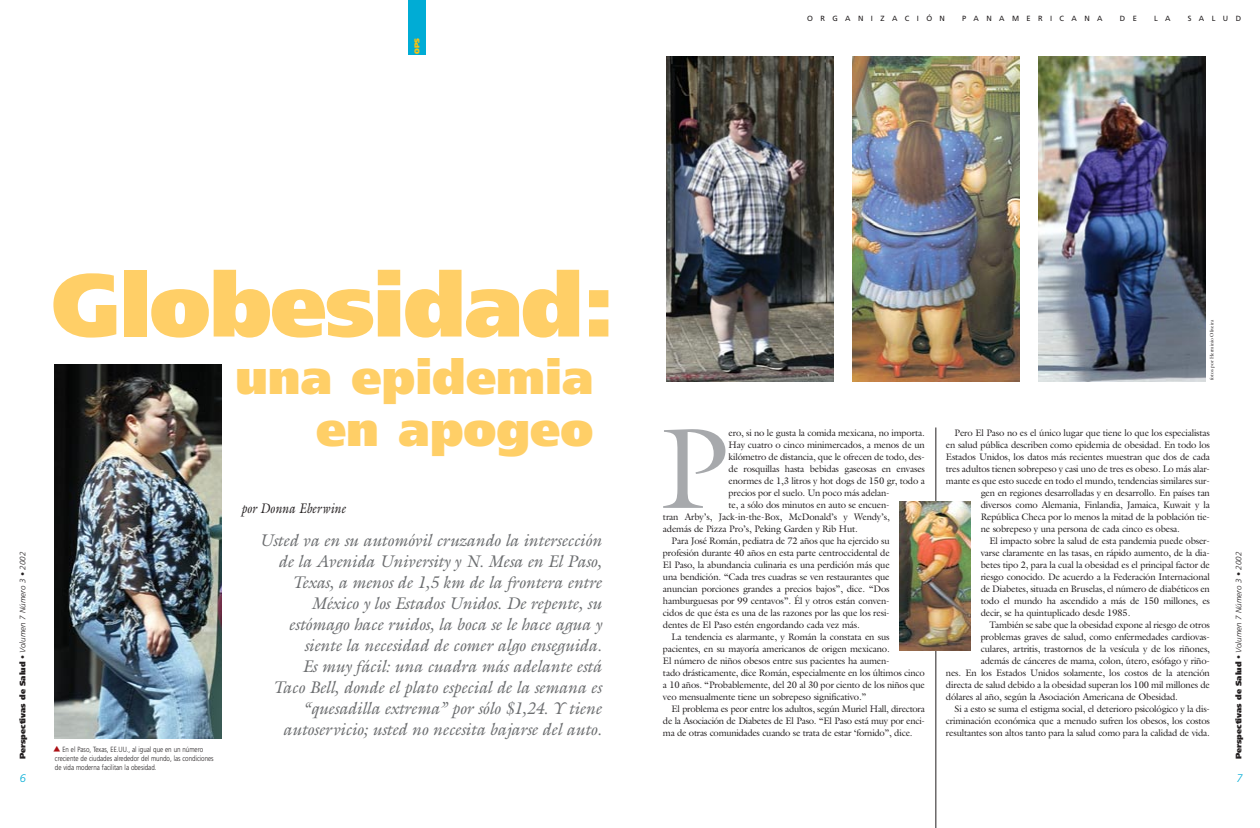
<style>
.page{position:relative;width:1260px;height:828px;background:#fff}
.page>*{position:absolute;margin:0;border:0;box-sizing:border-box;transform-origin:0 0}
.t1{font:115.4px "Galliard";color:#a7a9ac}
.t2{font:900 89px "Frutiger";letter-spacing:-.015em;color:#ffcf67}
.t3{font:900 48px/52px "Frutiger";color:#ffcf67;text-align:right}
.t4{font:italic 17px/21px "Galliard";letter-spacing:-.015em;color:#6c6e70;text-align:right}
.t5{font:italic 14px "Galliard";color:#231f20;scale:.86 1}
.t6{font:italic 300 11px "Frutiger";color:#00acd5}
.t7{font:9.5px "Galliard";letter-spacing:-.02em;color:#231f20}
.t8{font:italic 300 8px "Frutiger";color:#231f20}
.t9{font:300 7.5px/9px "Frutiger";color:#231f20;scale:.83 1}
.t10{font:7.5px "Frutiger";letter-spacing:.99em;color:#231f20}
.t11{font:900 7px "Frutiger";color:#ffc20d}
.t12{font:5px "Galliard";color:#231f20}
.s1{font-weight:900;font-style:normal}
.s2{font-style:normal}
</style>
<div class="page">
<hr style="left:936px;top:427px;width:1px;height:401px;background:#231f20">
<img style="left:54px;top:365px;width:168px;height:373px">
<div style="left:408px;top:0;width:18px;height:55px;background:#00acd5"></div>
<img style="left:666px;top:57px;width:168px;height:325px">
<img style="left:852px;top:57px;width:168px;height:325px">
<img style="left:1038px;top:57px;width:168px;height:325px">
<img style="left:900px;top:502px;width:71px;height:148px">
<p class="t11" style="left:414px;top:54px;width:18px;rotate:-90deg">OPS</p>
<p class="t10" style="left:807px;top:15px;width:139px">ORGANIZACIÓN</p>
<p class="t10" style="left:962px;top:15px;width:142px">PANAMERICANA</p>
<p class="t10" style="left:1120px;top:15px;width:19px">D E</p>
<p class="t10" style="left:1154px;top:15px;width:18px">L A</p>
<p class="t10" style="left:1188px;top:15px;width:55px">SALUD</p>
<p class="t8" style="left:19px;top:759px;width:209px;rotate:-90deg"><span class="s1">Perspectivas de Salud</span> <span class="s2">•</span> Volumen 7 Número 3 • 2002</p>
<p class="t6" style="left:20px;top:774px;width:8px">6</p>
<h2 class="t2" style="left:52px;top:270px;width:565px">Globesidad:</h2>
<h3 class="t3" style="left:235px;top:355px;width:360px">una epidemia en apogeo</h3>
<h3 class="t5" style="left:241px;top:503px;width:123px">por Donna Eberwine</h3>
<p class="t9" style="left:55px;top:746px;width:193px;text-indent:8px">En el Paso, Texas, EE.UU., al igual que en un número creciente de ciudades alrededor del mundo, las condiciones de vida moderna facilitan la obesidad.</p>
<p class="t4" style="left:259px;top:532px;width:344px">Usted va en su automóvil cruzando la intersección de la Avenida University y N. Mesa en El Paso, Texas, a menos de 1,5 km de la frontera entre México y los Estados Unidos. De repente, su estómago hace ruidos, la boca se le hace agua y siente la necesidad de comer algo enseguida.<br>Es muy fácil: una cuadra más adelante está<br>Taco Bell, donde el plato especial de la semana es “quesadilla extrema” por sólo $1,24. Y tiene autoservicio; usted no necesita bajarse del auto.</p>
<h1 class="t1" style="left:660px;top:425px;width:71px">P</h1>
<p class="t7" style="left:729px;top:429px;width:198px">ero, si no le gusta la comida mexicana, no importa.</p>
<p class="t7" style="left:729px;top:441px;width:198px">Hay cuatro o cinco minimercados, a menos de un</p>
<p class="t7" style="left:729px;top:453px;width:198px">kilómetro de distancia, que le ofrecen de todo, des-</p>
<p class="t7" style="left:729px;top:465px;width:198px">de rosquillas hasta bebidas gaseosas en envases</p>
<p class="t7" style="left:729px;top:477px;width:198px">enormes de 1,3 litros y hot dogs de 150 gr, todo a</p>
<p class="t7" style="left:729px;top:489px;width:163px">precios por el suelo. Un poco más adelan-</p>
<p class="t7" style="left:729px;top:501px;width:163px">te, a sólo dos minutos en auto se encuen-</p>
<p class="t7" style="left:663px;top:513px;width:228px">tran Arby’s, Jack-in-the-Box, McDonald’s y Wendy’s,</p>
<p class="t7" style="left:663px;top:525px;width:196px">además de Pizza Pro’s, Peking Garden y Rib Hut.</p>
<p class="t7" style="left:672px;top:537px;width:220px">Para José Román, pediatra de 72 años que ha ejercido su</p>
<p class="t7" style="left:663px;top:549px;width:228px">profesión durante 40 años en esta parte centroccidental de</p>
<p class="t7" style="left:663px;top:561px;width:228px">El Paso, la abundancia culinaria es una perdición más que</p>
<p class="t7" style="left:663px;top:573px;width:228px">una bendición. “Cada tres cuadras se ven restaurantes que</p>
<p class="t7" style="left:663px;top:585px;width:228px">anuncian porciones grandes a precios bajos”, dice. “Dos</p>
<p class="t7" style="left:663px;top:597px;width:228px">hamburguesas por 99 centavos”. Él y otros están conven-</p>
<p class="t7" style="left:663px;top:609px;width:228px">cidos de que ésta es una de las razones por las que los resi-</p>
<p class="t7" style="left:663px;top:621px;width:198px">dentes de El Paso estén engordando cada vez más.</p>
<p class="t7" style="left:672px;top:633px;width:220px">La tendencia es alarmante, y Román la constata en sus</p>
<p class="t7" style="left:663px;top:645px;width:228px">pacientes, en su mayoría americanos de origen mexicano.</p>
<p class="t7" style="left:663px;top:657px;width:228px">El número de niños obesos entre sus pacientes ha aumen-</p>
<p class="t7" style="left:663px;top:669px;width:263px">tado drásticamente, dice Román, especialmente en los últimos cinco</p>
<p class="t7" style="left:663px;top:681px;width:263px">a 10 años. “Probablemente, del 20 al 30 por ciento de los niños que</p>
<p class="t7" style="left:663px;top:693px;width:205px">veo mensualmente tiene un sobrepeso significativo.”</p>
<p class="t7" style="left:672px;top:705px;width:255px">El problema es peor entre los adultos, según Muriel Hall, directora</p>
<p class="t7" style="left:663px;top:717px;width:263px">de la Asociación de Diabetes de El Paso. “El Paso está muy por enci-</p>
<p class="t7" style="left:663px;top:729px;width:251px">ma de otras comunidades cuando se trata de estar ‘fornido”, dice.</p>
<p class="t12" style="left:1210px;top:380px;width:62px;rotate:-90deg">fotos por Herminio Oliveira</p>
<p class="t7" style="left:955px;top:429px;width:257px">Pero El Paso no es el único lugar que tiene lo que los especialistas</p>
<p class="t7" style="left:946px;top:441px;width:266px">en salud pública describen como epidemia de obesidad. En todo los</p>
<p class="t7" style="left:946px;top:453px;width:266px">Estados Unidos, los datos más recientes muestran que dos de cada</p>
<p class="t7" style="left:946px;top:465px;width:266px">tres adultos tienen sobrepeso y casi uno de tres es obeso. Lo más alar-</p>
<p class="t7" style="left:946px;top:477px;width:266px">mante es que esto sucede en todo el mundo, tendencias similares sur-</p>
<p class="t7" style="left:981px;top:489px;width:231px">gen en regiones desarrolladas y en desarrollo. En países tan</p>
<p class="t7" style="left:981px;top:501px;width:231px">diversos como Alemania, Finlandia, Jamaica, Kuwait y la</p>
<p class="t7" style="left:981px;top:513px;width:231px">República Checa por lo menos la mitad de la población tie-</p>
<p class="t7" style="left:981px;top:525px;width:201px">ne sobrepeso y una persona de cada cinco es obesa.</p>
<p class="t7" style="left:989px;top:537px;width:222px">El impacto sobre la salud de esta pandemia puede obser-</p>
<p class="t7" style="left:981px;top:549px;width:231px">varse claramente en las tasas, en rápido aumento, de la dia-</p>
<p class="t7" style="left:981px;top:561px;width:231px">betes tipo 2, para la cual la obesidad es el principal factor de</p>
<p class="t7" style="left:981px;top:573px;width:231px">riesgo conocido. De acuerdo a la Federación Internacional</p>
<p class="t7" style="left:981px;top:585px;width:231px">de Diabetes, situada en Bruselas, el número de diabéticos en</p>
<p class="t7" style="left:981px;top:597px;width:231px">todo el mundo ha ascendido a más de 150 millones, es</p>
<p class="t7" style="left:981px;top:609px;width:151px">decir, se ha quintuplicado desde 1985.</p>
<p class="t7" style="left:989px;top:621px;width:222px">También se sabe que la obesidad expone al riesgo de otros</p>
<p class="t7" style="left:981px;top:633px;width:231px">problemas graves de salud, como enfermedades cardiovas-</p>
<p class="t7" style="left:981px;top:645px;width:231px">culares, artritis, trastornos de la vesícula y de los riñones,</p>
<p class="t7" style="left:981px;top:657px;width:231px">además de cánceres de mama, colon, útero, esófago y riño-</p>
<p class="t7" style="left:946px;top:669px;width:266px">nes. En los Estados Unidos solamente, los costos de la atención</p>
<p class="t7" style="left:946px;top:681px;width:266px">directa de salud debido a la obesidad superan los 100 mil millones de</p>
<p class="t7" style="left:946px;top:693px;width:234px">dólares al año, según la Asociación Americana de Obesidad.</p>
<p class="t7" style="left:955px;top:705px;width:257px">Si a esto se suma el estigma social, el deterioro psicológico y la dis-</p>
<p class="t7" style="left:946px;top:717px;width:266px">criminación económica que a menudo sufren los obesos, los costos</p>
<p class="t7" style="left:946px;top:729px;width:266px">resultantes son altos tanto para la salud como para la calidad de vida.</p>
<p class="t8" style="left:1236px;top:759px;width:209px;rotate:-90deg"><span class="s1">Perspectivas de Salud</span> <span class="s2">•</span> Volumen 7 Número 3 • 2002</p>
<p class="t6" style="left:1236px;top:774px;width:8px">7</p>
</div>
